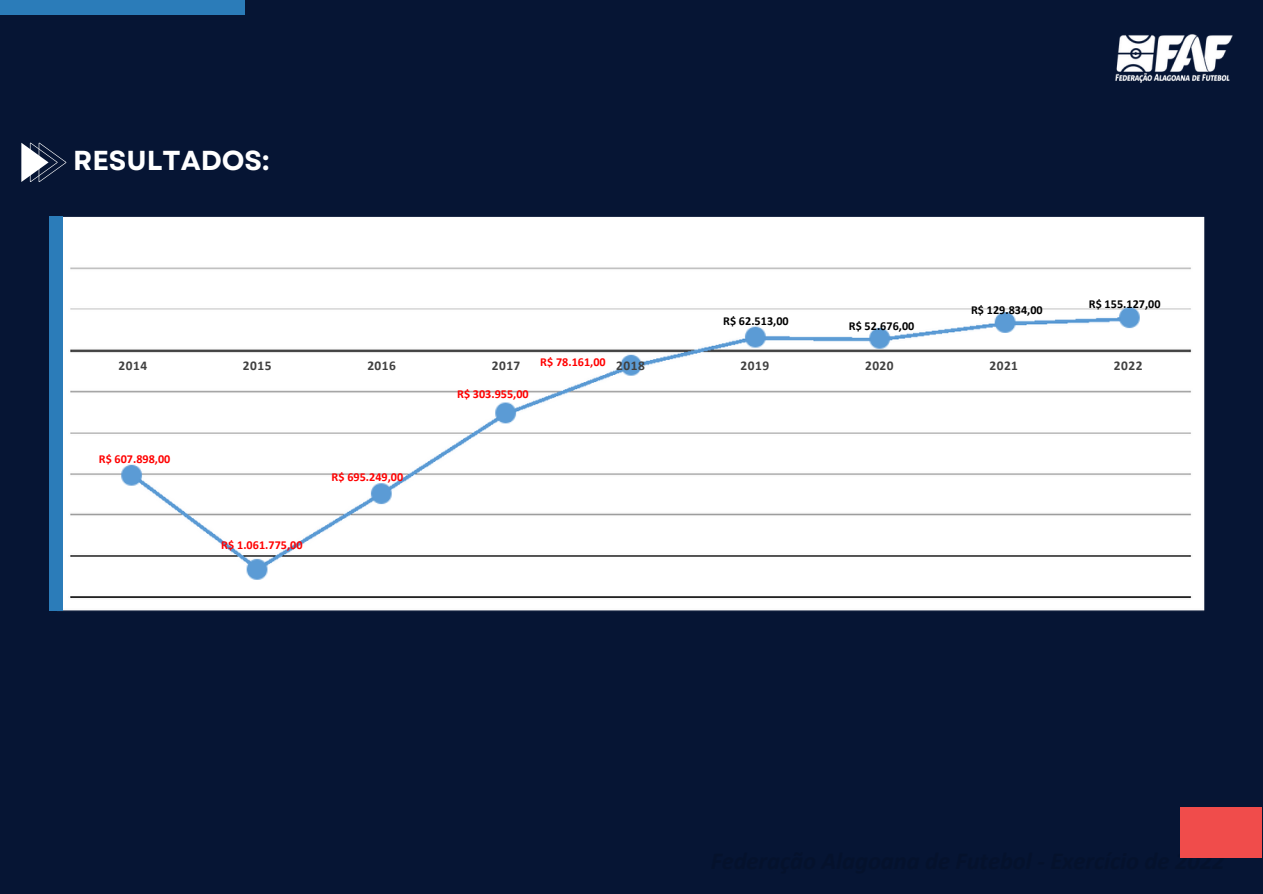
<style>
.page{position:relative;width:1263px;height:894px;background:#fff}
.page>*{position:absolute;margin:0;border:0;box-sizing:border-box;transform-origin:0 0}
.t1{font:700 27.45px "Garet";color:#fff}
.t2{font:700 13.35px "Calibri";letter-spacing:.04em;color:#404040}
.t3{font:700 12.15px "Calibri";letter-spacing:.005em;color:#f00}
.t4{font:700 12.15px "Calibri";letter-spacing:.005em;color:#000}
</style>
<div class="page">
<div style="left:0;top:0;width:1263px;height:893px;background:#061534"></div>
<div style="left:63px;top:216px;width:1142px;height:395px;background:#fff"></div>
<img style="left:121px;top:306px;width:1019px;height:274px">
<svg style="left:21px;top:143px;width:45px;height:39px"></svg>
<div style="left:0;top:0;width:244px;height:15px;background:#2b7cb9"></div>
<div style="left:1180px;top:806px;width:82px;height:51px;background:#f04c4b"></div>
<img style="left:1115px;top:34px;width:118px;height:49px">
<div style="left:50px;top:216px;width:13px;height:395px;background:#2b7cb9"></div>
<h1 class="t1" style="left:73px;top:141px;width:198px">RESULTADOS:</h1>
<p class="t4" style="left:723px;top:316px;width:67px">R$ 62.513,00</p>
<p class="t4" style="left:849px;top:321px;width:67px">R$ 52.676,00</p>
<p class="t4" style="left:971px;top:305px;width:73px">R$ 129.834,00</p>
<p class="t4" style="left:1089px;top:299px;width:73px">R$ 155.127,00</p>
<p class="t3" style="left:540px;top:357px;width:67px">R$ 78.161,00</p>
<p class="t2" style="left:119px;top:360px;width:30px">2014</p>
<p class="t2" style="left:243px;top:360px;width:30px">2015</p>
<p class="t2" style="left:367px;top:360px;width:30px">2016</p>
<p class="t2" style="left:492px;top:360px;width:30px">2017</p>
<p class="t2" style="left:616px;top:360px;width:30px">2018</p>
<p class="t2" style="left:741px;top:360px;width:30px">2019</p>
<p class="t2" style="left:865px;top:360px;width:30px">2020</p>
<p class="t2" style="left:989px;top:360px;width:30px">2021</p>
<p class="t2" style="left:1114px;top:360px;width:30px">2022</p>
<p class="t3" style="left:99px;top:453px;width:73px">R$ 607.898,00</p>
<p class="t3" style="left:221px;top:539px;width:83px">R$ 1.061.775,00</p>
<p class="t3" style="left:331px;top:471px;width:73px">R$ 695.249,00</p>
<p class="t3" style="left:457px;top:389px;width:73px">R$ 303.955,00</p>
</div>
